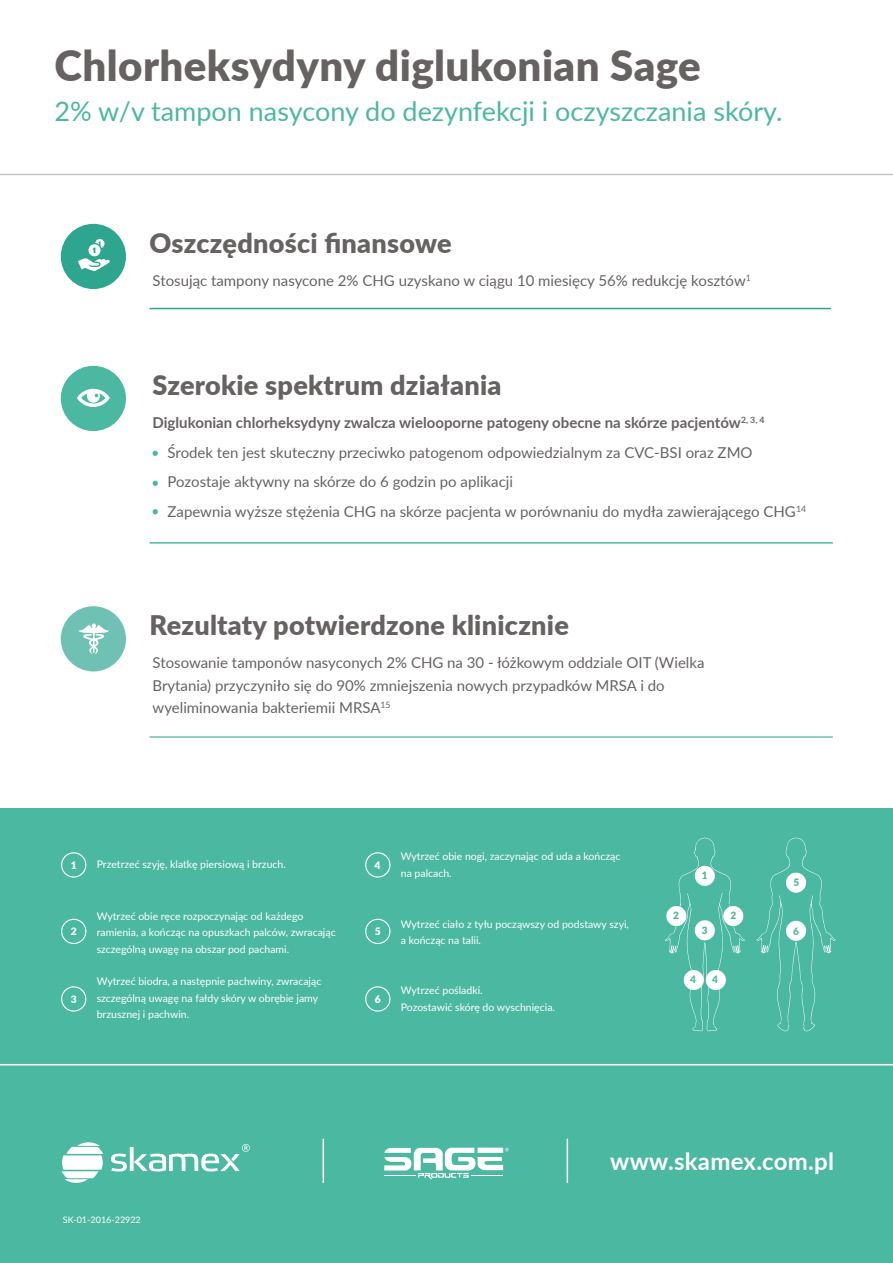
<style>
.page{position:relative;width:893px;height:1263px;background:#fff}
.page>*{position:absolute;margin:0;border:0;box-sizing:border-box;transform-origin:0 0}
.t1{font:900 42px "Lato";letter-spacing:.01em;color:#676262}
.t2{font:900 27px "Lato";letter-spacing:.01em;color:#676262}
.t3{font:27px "Lato";color:#4bb8a2}
.t4{font:700 24px "Lato";letter-spacing:.01em;color:#fff}
.t5{font:15px/29.5px "Lato";color:#676262}
.t6{font:700 15px "Lato";color:#676262}
.t7{font:10.5px/16.5px "Lato";color:#fff}
.t8{font:900 10.35px "Lato";color:#fff}
.t9{font:900 10.05px "Lato";color:#4bb8a2}
.t10{font:9px "Lato";color:#fff}
</style>
<div class="page">
<div style="left:0;top:808px;width:893px;height:455px;background:#4bb8a2"></div>
<svg style="left:384px;top:1147px;width:125px;height:32px"></svg>
<svg style="left:62px;top:1142px;width:41px;height:41px"></svg>
<svg style="left:111px;top:1144px;width:139px;height:27px"></svg>
<div style="left:61px;top:224px;width:65px;height:65px;background:#2ea58e;border-radius:50%"></div>
<hr style="left:0;top:174px;width:893px;height:1px;background:#c6c6c6">
<div style="left:61px;top:606px;width:65px;height:65px;background:#6fc2b3;border-radius:50%"></div>
<div style="left:61px;top:366px;width:65px;height:65px;background:#4bb8a2;border-radius:50%"></div>
<svg style="left:153px;top:451px;width:5px;height:5px"></svg>
<svg style="left:153px;top:481px;width:5px;height:5px"></svg>
<svg style="left:153px;top:509px;width:5px;height:5px"></svg>
<svg style="left:77px;top:389px;width:33px;height:18px"></svg>
<svg style="left:78px;top:623px;width:31px;height:31px"></svg>
<hr style="left:150px;top:308px;width:681px;height:1px;background:#2ea58e">
<hr style="left:150px;top:542px;width:683px;height:2px;background:#4bb8a2">
<hr style="left:150px;top:736px;width:683px;height:2px;background:#6cc0aa">
<div style="left:61px;top:852px;width:25px;height:25px;border:1px solid #fff;border-radius:50%"></div>
<div style="left:61px;top:919px;width:25px;height:25px;border:1px solid #fff;border-radius:50%"></div>
<div style="left:61px;top:986px;width:25px;height:26px;border:1px solid #fff;border-radius:50%"></div>
<div style="left:365px;top:852px;width:25px;height:25px;border:1px solid #fff;border-radius:50%"></div>
<div style="left:365px;top:919px;width:25px;height:25px;border:1px solid #fff;border-radius:50%"></div>
<div style="left:365px;top:986px;width:25px;height:26px;border:1px solid #fff;border-radius:50%"></div>
<hr style="left:0;top:1064px;width:893px;height:1px;background:#fff">
<hr style="left:323px;top:1139px;width:1px;height:44px;background:#fff">
<hr style="left:567px;top:1139px;width:1px;height:44px;background:#fff">
<svg style="left:78px;top:239px;width:32px;height:32px"></svg>
<svg style="left:665px;top:837px;width:80px;height:195px"></svg>
<svg style="left:757px;top:837px;width:79px;height:195px"></svg>
<div style="left:695px;top:866px;width:20px;height:20px;background:#fff;border-radius:50%"></div>
<div style="left:786px;top:872px;width:20px;height:21px;background:#fff;border-radius:50%"></div>
<div style="left:786px;top:921px;width:20px;height:20px;background:#fff;border-radius:50%"></div>
<div style="left:695px;top:920px;width:20px;height:20px;background:#fff;border-radius:50%"></div>
<div style="left:684px;top:970px;width:20px;height:20px;background:#fff;border-radius:50%"></div>
<div style="left:706px;top:970px;width:20px;height:20px;background:#fff;border-radius:50%"></div>
<div style="left:723px;top:906px;width:20px;height:20px;background:#fff;border-radius:50%"></div>
<div style="left:666px;top:906px;width:20px;height:20px;background:#fff;border-radius:50%"></div>
<h1 class="t1" style="left:55px;top:34px;width:648px">Chlorheksydyny diglukonian Sage</h1>
<h2 class="t3" style="left:55px;top:92px;width:729px">2% w/v tampon nasycony do dezynfekcji i oczyszczania skóry.</h2>
<h2 class="t2" style="left:150px;top:223px;width:304px">Oszczędności finansowe</h2>
<p class="t5" style="left:153px;top:265px;width:600px">Stosując tampony nasycone 2% CHG uzyskano w ciągu 10 miesięcy 56% redukcję kosztów<sup>1</sup></p>
<h2 class="t2" style="left:153px;top:365px;width:350px">Szerokie spektrum działania</h2>
<p class="t6" style="left:153px;top:411px;width:613px">Diglukonian chlorheksydyny zwalcza wielooporne patogeny obecne na skórze pacjentów<sup>2,</sup> <sup>3,</sup> <sup>4</sup></p>
<p class="t5" style="left:168px;top:437px;width:640px">Środek ten jest skuteczny przeciwko patogenom odpowiedzialnym za CVC-BSI oraz ZMO<br>Pozostaje aktywny na skórze do 6 godzin po aplikacji<br>Zapewnia wyższe stężenia CHG na skórze pacjenta w porównaniu do mydła zawierającego CHG<sup>14</sup></p>
<h2 class="t2" style="left:150px;top:605px;width:421px">Rezultaty potwierdzone klinicznie</h2>
<p class="t5" style="left:153px;top:651px;width:553px;line-height:22.5px">Stosowanie tamponów nasyconych 2% CHG na 30 - łóżkowym oddziale OIT (Wielka<br>Brytania) przyczyniło się do 90% zmniejszenia nowych przypadków MRSA i do wyeliminowania bakteriemii MRSA<sup>15</sup></p>
<p class="t7" style="left:97px;top:855px;width:191px">Przetrzeć szyję, klatkę piersiową i brzuch.</p>
<p class="t8" style="left:71px;top:857px;width:7px">1</p>
<p class="t8" style="left:374px;top:857px;width:7px">4</p>
<p class="t7" style="left:401px;top:848px;width:221px">Wytrzeć obie nogi, zaczynając od uda a kończąc na palcach.</p>
<p class="t9" style="left:702px;top:868px;width:7px">1</p>
<p class="t9" style="left:793px;top:875px;width:7px">5</p>
<p class="t8" style="left:71px;top:923px;width:7px">2</p>
<p class="t8" style="left:71px;top:991px;width:7px">3</p>
<p class="t7" style="left:97px;top:907px;width:240px">Wytrzeć obie ręce rozpoczynając od każdego ramienia, a kończąc na opuszkach palców, zwracając szczególną uwagę na obszar pod pachami.</p>
<p class="t7" style="left:97px;top:973px;width:226px">Wytrzeć biodra, a następnie pachwiny, zwracając szczególną uwagę na fałdy skóry w obrębie jamy brzusznej i pachwin.</p>
<p class="t8" style="left:375px;top:923px;width:7px">5</p>
<p class="t8" style="left:375px;top:991px;width:7px">6</p>
<p class="t7" style="left:401px;top:915px;width:230px">Wytrzeć ciało z tyłu począwszy od podstawy szyi, a kończąc na talii.</p>
<p class="t7" style="left:401px;top:982px;width:156px">Wytrzeć pośladki.<br>Pozostawić skórę do wyschnięcia.</p>
<p class="t9" style="left:673px;top:908px;width:7px">2</p>
<p class="t9" style="left:730px;top:908px;width:7px">2</p>
<p class="t9" style="left:702px;top:922px;width:7px">3</p>
<p class="t9" style="left:793px;top:923px;width:7px">6</p>
<p class="t9" style="left:690px;top:972px;width:7px">4</p>
<p class="t9" style="left:712px;top:972px;width:7px">4</p>
<p class="t10" style="left:63px;top:1214px;width:80px">SK-01-2016-22922</p>
<h3 class="t4" style="left:610px;top:1143px;width:225px">www.skamex.com.pl</h3>
</div>
